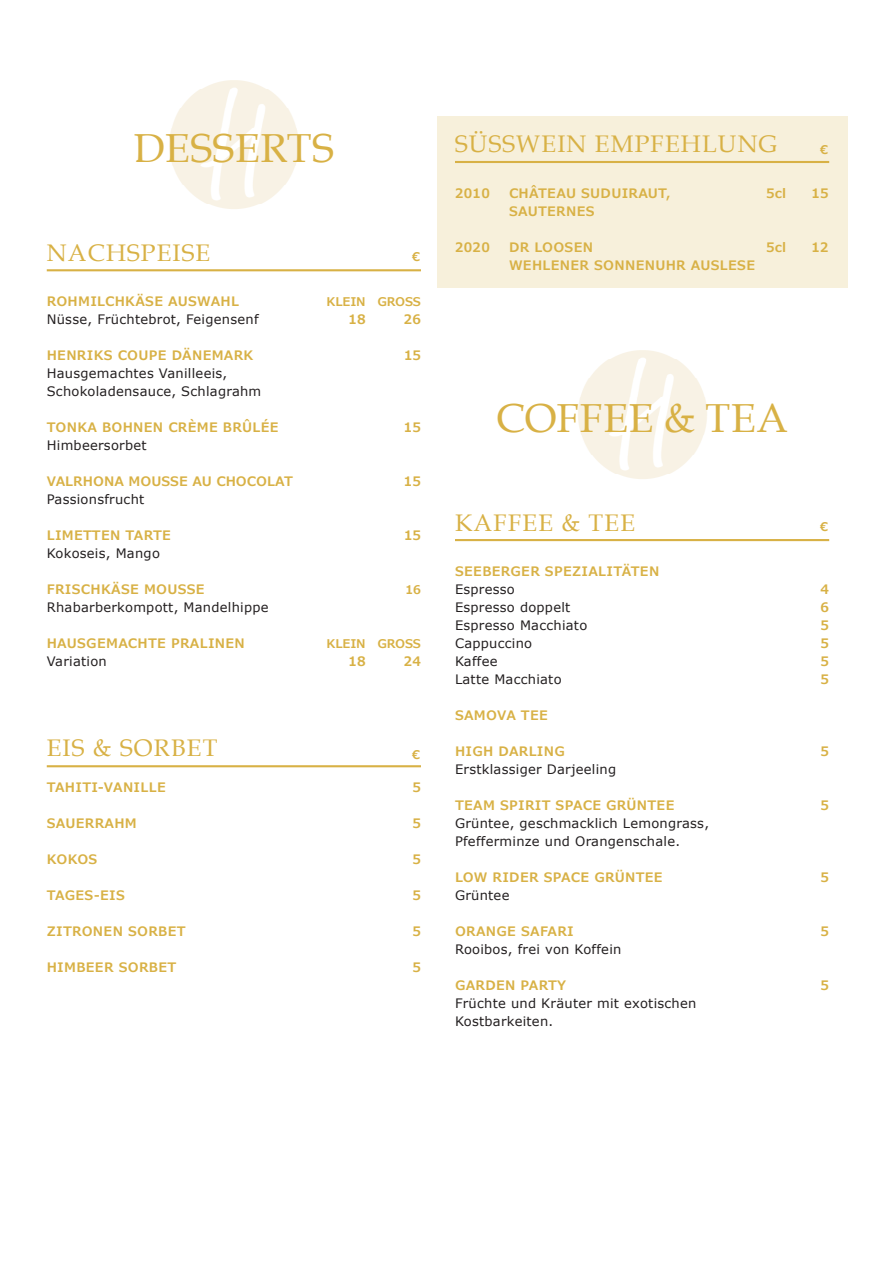
<style>
.page{position:relative;width:893px;height:1263px;background:#fff}
.page>*{position:absolute;margin:0;border:0;box-sizing:border-box;transform-origin:0 0}
.t1{font:40.5px "Book Antiqua";letter-spacing:.02em;color:#d8b145}
.t2{font:24px "Book Antiqua";letter-spacing:.05em;color:#d8b145}
.t3{font:600 13.05px/18px "Verdana Pro";letter-spacing:.02em;color:#d8b145}
.t4{font:13.05px/18px "Verdana";letter-spacing:.02em;color:#231f20}
.t5{font:600 13.05px "Verdana Pro";color:#d8b145}
.t6{font:600 12px "Verdana Pro";letter-spacing:-.02em;color:#d8b145}
</style>
<div class="page">
<div style="left:437px;top:117px;width:410px;height:171px;background:#f7f0db"></div>
<hr style="left:47px;top:269px;width:374px;height:2px;background:#d8b145">
<hr style="left:47px;top:765px;width:374px;height:2px;background:#d8b145">
<hr style="left:455px;top:161px;width:374px;height:2px;background:#d8b145">
<hr style="left:455px;top:539px;width:374px;height:2px;background:#d8b145">
<img style="left:169px;top:80px;width:130px;height:129px">
<img style="left:578px;top:350px;width:129px;height:129px">
<h1 class="t1" style="left:134px;top:120px;width:201px">DESSERTS</h1>
<h2 class="t2" style="left:455px;top:127px;width:324px">SÜSSWEIN EMPFEHLUNG</h2>
<p class="t6" style="left:820px;top:141px;width:9px">€</p>
<p class="t3" style="left:455px;top:184px;width:37px">2010</p>
<p class="t3" style="left:509px;top:184px;width:163px">CHÂTEAU SUDUIRAUT,<br>SAUTERNES</p>
<p class="t3" style="left:766px;top:184px;width:22px">5cl</p>
<p class="t3" style="left:811px;top:184px;width:19px">15</p>
<p class="t3" style="left:455px;top:238px;width:37px">2020</p>
<p class="t3" style="left:509px;top:238px;width:248px">DR LOOSEN<br>WEHLENER SONNENUHR AUSLESE</p>
<h2 class="t2" style="left:47px;top:236px;width:165px">NACHSPEISE</h2>
<p class="t3" style="left:766px;top:238px;width:22px">5cl</p>
<p class="t3" style="left:811px;top:238px;width:19px">12</p>
<p class="t6" style="left:412px;top:249px;width:9px">€</p>
<p class="t3" style="left:47px;top:292px;width:194px">ROHMILCHKÄSE AUSWAHL</p>
<p class="t4" style="left:47px;top:310px;width:213px">Nüsse, Früchtebrot, Feigensenf</p>
<p class="t6" style="left:327px;top:294px;width:41px">KLEIN</p>
<p class="t3" style="left:349px;top:310px;width:19px">18</p>
<p class="t6" style="left:377px;top:294px;width:45px">GROSS</p>
<p class="t3" style="left:404px;top:310px;width:19px">26</p>
<p class="t3" style="left:47px;top:346px;width:208px">HENRIKS COUPE DÄNEMARK</p>
<p class="t4" style="left:47px;top:364px;width:216px">Hausgemachtes Vanilleeis,<br>Schokoladensauce, Schlagrahm</p>
<p class="t3" style="left:404px;top:346px;width:18px">15</p>
<p class="t3" style="left:47px;top:418px;width:233px">TONKA BOHNEN CRÈME BRÛLÉE</p>
<p class="t4" style="left:47px;top:436px;width:101px">Himbeersorbet</p>
<p class="t3" style="left:404px;top:418px;width:19px">15</p>
<p class="t5" style="left:47px;top:473px;width:248px">VALRHONA MOUSSE AU CHOCOLAT</p>
<p class="t4" style="left:47px;top:490px;width:99px">Passionsfrucht</p>
<p class="t3" style="left:404px;top:472px;width:19px">15</p>
<p class="t3" style="left:47px;top:526px;width:126px">LIMETTEN TARTE</p>
<p class="t4" style="left:47px;top:544px;width:115px">Kokoseis, Mango</p>
<p class="t3" style="left:47px;top:580px;width:159px">FRISCHKÄSE MOUSSE</p>
<p class="t4" style="left:47px;top:598px;width:223px">Rhabarberkompott, Mandelhippe</p>
<p class="t3" style="left:47px;top:634px;width:200px">HAUSGEMACHTE PRALINEN</p>
<p class="t4" style="left:47px;top:652px;width:62px">Variation</p>
<p class="t3" style="left:404px;top:526px;width:18px">15</p>
<p class="t6" style="left:405px;top:582px;width:17px">16</p>
<p class="t6" style="left:327px;top:636px;width:41px">KLEIN</p>
<p class="t3" style="left:349px;top:652px;width:19px">18</p>
<p class="t6" style="left:377px;top:636px;width:45px">GROSS</p>
<p class="t3" style="left:404px;top:652px;width:19px">24</p>
<h2 class="t2" style="left:47px;top:731px;width:172px">EIS &amp; SORBET</h2>
<p class="t6" style="left:412px;top:747px;width:9px">€</p>
<p class="t3" style="left:47px;top:778px;width:121px">TAHITI-VANILLE</p>
<p class="t3" style="left:47px;top:814px;width:92px">SAUERRAHM</p>
<p class="t3" style="left:47px;top:850px;width:52px">KOKOS</p>
<p class="t3" style="left:47px;top:886px;width:80px">TAGES-EIS</p>
<p class="t3" style="left:47px;top:922px;width:140px">ZITRONEN SORBET</p>
<p class="t3" style="left:47px;top:958px;width:131px">HIMBEER SORBET</p>
<p class="t3" style="left:412px;top:778px;width:10px">5</p>
<p class="t3" style="left:412px;top:814px;width:10px">5</p>
<p class="t3" style="left:412px;top:850px;width:10px">5</p>
<p class="t3" style="left:412px;top:886px;width:10px">5</p>
<p class="t3" style="left:412px;top:922px;width:10px">5</p>
<p class="t3" style="left:412px;top:958px;width:10px">5</p>
<h1 class="t1" style="left:496px;top:390px;width:293px">COFFEE &amp; TEA</h1>
<h2 class="t2" style="left:455px;top:506px;width:182px">KAFFEE &amp; TEE</h2>
<p class="t6" style="left:820px;top:519px;width:9px">€</p>
<p class="t3" style="left:455px;top:562px;width:206px">SEEBERGER SPEZIALITÄTEN</p>
<p class="t4" style="left:455px;top:580px;width:134px">Espresso<br>Espresso doppelt<br>Espresso Macchiato<br>Cappuccino<br>Kaffee<br>Latte Macchiato</p>
<p class="t3" style="left:821px;top:580px;width:10px;text-align:justify">4<br>6<br>5<br>5<br>5<br>5</p>
<p class="t3" style="left:455px;top:706px;width:95px">SAMOVA TEE</p>
<p class="t3" style="left:455px;top:742px;width:111px">HIGH DARLING</p>
<p class="t4" style="left:455px;top:760px;width:163px">Erstklassiger Darjeeling</p>
<p class="t3" style="left:821px;top:742px;width:10px">5</p>
<p class="t3" style="left:455px;top:796px;width:221px">TEAM SPIRIT SPACE GRÜNTEE</p>
<p class="t4" style="left:455px;top:814px;width:256px">Grüntee, geschmacklich Lemongrass,<br>Pfefferminze und Orangenschale.</p>
<p class="t3" style="left:455px;top:868px;width:209px">LOW RIDER SPACE GRÜNTEE</p>
<p class="t4" style="left:455px;top:886px;width:56px">Grüntee</p>
<p class="t3" style="left:455px;top:922px;width:120px">ORANGE SAFARI</p>
<p class="t4" style="left:455px;top:940px;width:168px">Rooibos, frei von Koffein</p>
<p class="t3" style="left:455px;top:976px;width:113px">GARDEN PARTY</p>
<p class="t4" style="left:455px;top:994px;width:243px">Früchte und Kräuter mit exotischen<br>Kostbarkeiten.</p>
<p class="t3" style="left:821px;top:796px;width:10px">5</p>
<p class="t3" style="left:821px;top:868px;width:10px">5</p>
<p class="t3" style="left:821px;top:922px;width:10px">5</p>
<p class="t3" style="left:821px;top:976px;width:10px">5</p>
</div>
